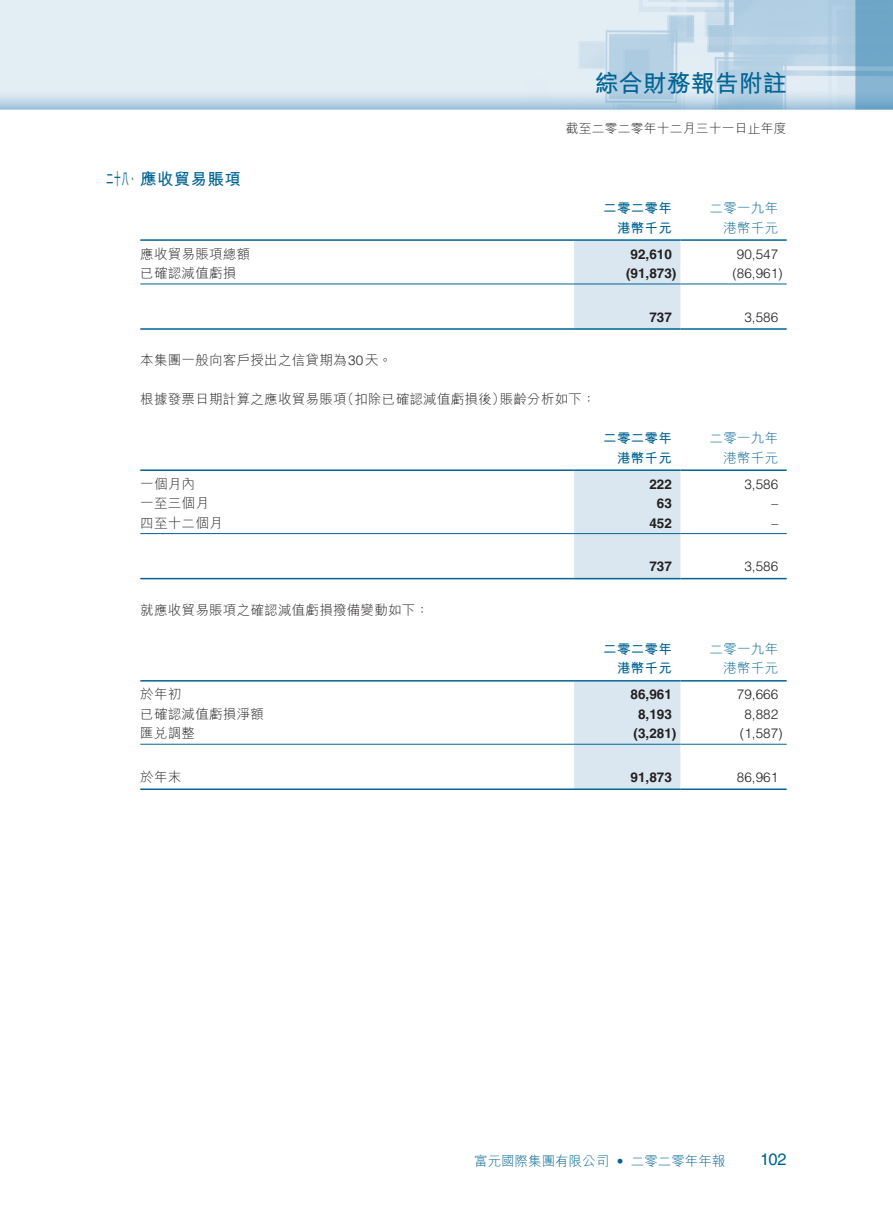
<style>
.page{position:relative;width:893px;height:1212px;background:#fff}
.page>*{position:absolute;margin:0;border:0;box-sizing:border-box;transform-origin:0 0}
.t1{font:700 24px "M Hei HK";color:#006494}
._01_H1{font:700 16.5px "M Hei HK";letter-spacing:.02em;color:#006494;scale:.45 1}
.t2{font:16.5px "Helvetica LT Std";color:#006494}
._00_txt{font:300 13.5px "M Hei HK";letter-spacing:.02em;color:#231f20}
._50_Table_txt{font:300 13.5px "Helvetica LT Std";color:#231f20}
._50_Table_txt-2{font:700 13.5px "Helvetica LT Std";color:#231f20}
._50_Table_txt-3{font:300 13.5px "M Hei HK";letter-spacing:.02em;color:#231f20}
._50_Table_txt-4{font:300 13.5px "M Hei HK";letter-spacing:.02em;color:#006494}
._50_Table_txt-5{font:700 13.5px "M Hei HK";letter-spacing:.02em;color:#006494}
._50_Table_txt-6{font:300 13.5px "M Hei HK";color:#006494}
.t3{font:300 13.5px "Helvetica LT Std";color:#006494}
.t4{font:300 12.75px "M Hei HK";letter-spacing:.02em;color:#231f20}
.s1{font-family:"Helvetica LT Std"}
</style>
<div class="page">
<img style="left:0;top:0;width:893px;height:110px">
<div style="left:574px;top:241px;width:106px;height:87px;background:#dae7f1"></div>
<hr style="left:140px;top:239px;width:434px;height:2px;background:#006494">
<hr style="left:574px;top:239px;width:106px;height:2px;background:#006494">
<hr style="left:680px;top:239px;width:107px;height:2px;background:#006494">
<hr style="left:140px;top:284px;width:434px;height:1px;background:#006494">
<hr style="left:574px;top:284px;width:106px;height:1px;background:#006494">
<hr style="left:680px;top:284px;width:107px;height:1px;background:#006494">
<hr style="left:140px;top:328px;width:434px;height:2px;background:#006494">
<hr style="left:574px;top:328px;width:106px;height:2px;background:#006494">
<hr style="left:680px;top:328px;width:107px;height:2px;background:#006494">
<div style="left:574px;top:471px;width:106px;height:107px;background:#dae7f1"></div>
<hr style="left:140px;top:469px;width:434px;height:2px;background:#006494">
<hr style="left:574px;top:469px;width:106px;height:2px;background:#006494">
<hr style="left:680px;top:469px;width:107px;height:2px;background:#006494">
<hr style="left:140px;top:533px;width:434px;height:1px;background:#006494">
<hr style="left:574px;top:533px;width:106px;height:1px;background:#006494">
<hr style="left:680px;top:533px;width:107px;height:1px;background:#006494">
<hr style="left:140px;top:578px;width:434px;height:1px;background:#006494">
<hr style="left:574px;top:578px;width:106px;height:1px;background:#006494">
<hr style="left:680px;top:578px;width:107px;height:1px;background:#006494">
<div style="left:574px;top:681px;width:106px;height:107px;background:#dae7f1"></div>
<hr style="left:140px;top:680px;width:434px;height:1px;background:#006494">
<hr style="left:574px;top:680px;width:106px;height:1px;background:#006494">
<hr style="left:680px;top:680px;width:107px;height:1px;background:#006494">
<hr style="left:140px;top:744px;width:434px;height:1px;background:#006494">
<hr style="left:574px;top:744px;width:106px;height:1px;background:#006494">
<hr style="left:680px;top:744px;width:107px;height:1px;background:#006494">
<hr style="left:140px;top:788px;width:434px;height:2px;background:#006494">
<hr style="left:574px;top:788px;width:106px;height:2px;background:#006494">
<hr style="left:680px;top:788px;width:107px;height:2px;background:#006494">
<p class="_01_H1" style="left:106px;top:167px;width:301px">二十八、應收貿易賬項</p>
<p class="_50_Table_txt-3" style="left:140px;top:247px;width:111px">應收貿易賬項總額</p>
<p class="_50_Table_txt-3" style="left:140px;top:266px;width:98px">已確認減值虧損</p>
<p class="_00_txt" style="left:140px;top:353px;width:253px">本集團一般向客戶授出之信貸期為<span class="s1">30</span>天。</p>
<h1 class="t1" style="left:595px;top:65px;width:193px">綜合財務報告附註</h1>
<p class="t4" style="left:566px;top:122px;width:222px">截至二零二零年十二月三十一日止年度</p>
<p class="_50_Table_txt-5" style="left:603px;top:198px;width:70px">二零二零年</p>
<p class="_50_Table_txt-4" style="left:709px;top:201px;width:70px">二零一九年</p>
<p class="_50_Table_txt-5" style="left:617px;top:218px;width:56px">港幣千元</p>
<p class="_50_Table_txt-4" style="left:723px;top:221px;width:56px">港幣千元</p>
<p class="_50_Table_txt-2" style="left:630px;top:246px;width:43px">92,610</p>
<p class="_50_Table_txt" style="left:737px;top:245px;width:43px">90,547</p>
<p class="_50_Table_txt-2" style="left:626px;top:265px;width:52px">)91,873(</p>
<p class="_50_Table_txt" style="left:732px;top:265px;width:52px">)86,961(</p>
<p class="_50_Table_txt-2" style="left:649px;top:309px;width:24px">737</p>
<p class="_50_Table_txt" style="left:744px;top:308px;width:35px">3,586</p>
<p class="_00_txt" style="left:341px;top:392px;width:166px">（扣除已確認減值虧損後）</p>
<p class="_00_txt" style="left:140px;top:392px;width:208px">根據發票日期計算之應收貿易賬項</p>
<p class="_00_txt" style="left:500px;top:392px;width:97px">賬齡分析如下：</p>
<p class="_50_Table_txt-3" style="left:140px;top:477px;width:56px">一個月內</p>
<p class="_50_Table_txt-3" style="left:140px;top:496px;width:70px">一至三個月</p>
<p class="_50_Table_txt-3" style="left:140px;top:516px;width:84px">四至十二個月</p>
<p class="_00_txt" style="left:140px;top:603px;width:290px">就應收貿易賬項之確認減值虧損撥備變動如下：</p>
<p class="_50_Table_txt-3" style="left:140px;top:687px;width:43px">於年初</p>
<p class="_50_Table_txt-3" style="left:140px;top:707px;width:125px">已確認減值虧損淨額</p>
<p class="_50_Table_txt-3" style="left:140px;top:726px;width:56px">匯兌調整</p>
<p class="_50_Table_txt-3" style="left:140px;top:770px;width:43px">於年末</p>
<p class="_50_Table_txt-5" style="left:603px;top:428px;width:70px">二零二零年</p>
<p class="_50_Table_txt-5" style="left:617px;top:448px;width:56px">港幣千元</p>
<p class="_50_Table_txt-2" style="left:649px;top:476px;width:24px">222</p>
<p class="_50_Table_txt-2" style="left:657px;top:495px;width:17px">63</p>
<p class="_50_Table_txt-2" style="left:649px;top:515px;width:24px">452</p>
<p class="_50_Table_txt-2" style="left:649px;top:558px;width:24px">737</p>
<p class="_50_Table_txt-5" style="left:603px;top:639px;width:70px">二零二零年</p>
<p class="_50_Table_txt-5" style="left:617px;top:659px;width:56px">港幣千元</p>
<p class="_50_Table_txt-2" style="left:630px;top:686px;width:43px">86,961</p>
<p class="_50_Table_txt-2" style="left:638px;top:706px;width:35px">8,193</p>
<p class="_50_Table_txt-2" style="left:634px;top:725px;width:44px">)3,281(</p>
<p class="_50_Table_txt-2" style="left:630px;top:769px;width:43px">91,873</p>
<p class="_50_Table_txt-4" style="left:709px;top:431px;width:70px">二零一九年</p>
<p class="_50_Table_txt-4" style="left:723px;top:451px;width:56px">港幣千元</p>
<p class="_50_Table_txt" style="left:744px;top:475px;width:35px">3,586</p>
<p class="_50_Table_txt" style="left:771px;top:495px;width:8px">–</p>
<p class="_50_Table_txt" style="left:771px;top:514px;width:8px">–</p>
<p class="_50_Table_txt" style="left:744px;top:558px;width:35px">3,586</p>
<p class="_50_Table_txt-4" style="left:709px;top:642px;width:70px">二零一九年</p>
<p class="_50_Table_txt-4" style="left:723px;top:661px;width:56px">港幣千元</p>
<p class="_50_Table_txt" style="left:737px;top:686px;width:43px">79,666</p>
<p class="_50_Table_txt" style="left:744px;top:706px;width:35px">8,882</p>
<p class="_50_Table_txt" style="left:740px;top:725px;width:44px">)1,587(</p>
<p class="_50_Table_txt" style="left:737px;top:769px;width:43px">86,961</p>
<p class="_50_Table_txt-6" style="left:474px;top:1154px;width:136px">富元國際集團有限公司</p>
<p class="t3" style="left:617px;top:1153px;width:8px">•</p>
<p class="_50_Table_txt-6" style="left:631px;top:1154px;width:96px">二零二零年年報</p>
<p class="t2" style="left:760px;top:1150px;width:28px">102</p>
</div>
